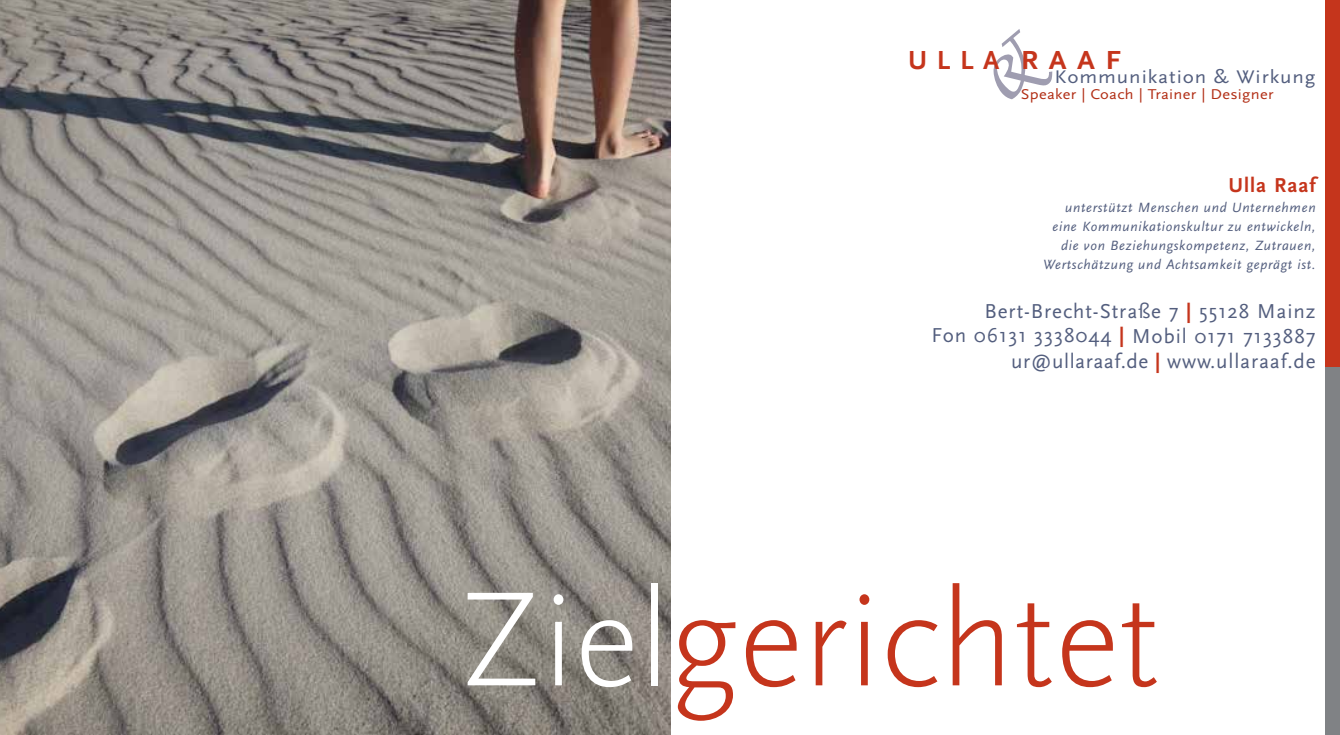
<style>
.page{position:relative;width:1340px;height:735px;background:#fff}
.page>*{position:absolute;margin:0;border:0;box-sizing:border-box;transform-origin:0 0}
.t1{font:300 140px "Scala Sans";color:#c5351c}
.t2{font:700 27.3px "Scala Sans";letter-spacing:.47em;color:#c5351c}
.t3{font:21px/24.5px "Scala Sans";letter-spacing:.045em;color:#535e7e;text-align:right}
.t4{font:700 21px "Scala Sans";letter-spacing:.05em;color:#c5351c}
.t5{font:19.07px "Scala Sans";letter-spacing:.045em;color:#535e7e;scale:1.1 1}
.t6{font:14.88px "Scala Sans";letter-spacing:.02em;color:#b22f16;scale:1.1 1}
.t7{font:italic 14px/19.2px "Scala Sans";letter-spacing:.05em;color:#535e7e;text-align:right}
.s1{font-weight:700;color:#c5351c}
.s2{color:#fff}
</style>
<div class="page">
<div style="left:1324px;top:0;width:15px;height:367px;background:#c5351c"></div>
<div style="left:1324px;top:367px;width:15px;height:367px;background:#808285"></div>
<img style="left:0;top:0;width:670px;height:734px">
<h2 class="t2" style="left:908px;top:45px;width:207px">Ull a Raaf</h2>
<h3 class="t5" style="left:1054px;top:67px;width:239px">Kommunikation &amp; Wirkung</h3>
<p class="t6" style="left:1020px;top:86px;width:231px">Speaker | Coach | Trainer | Designer</p>
<h3 class="t4" style="left:1228px;top:174px;width:89px">Ulla Raaf</h3>
<p class="t7" style="left:1043px;top:197px;width:274px">unterstützt Menschen und Unternehmen eine Kommunikationskultur zu entwickeln, die von Beziehungskompetenz, Zutrauen, Wertschätzung und Achtsamkeit geprägt ist.</p>
<h3 class="t3" style="left:931px;top:299px;width:385px">Bert-Brecht-Straße 7 <span class="s1">|</span> 55128 Mainz<br>Fon 06131 3338044 <span class="s1">|</span> Mobil 0171 7133887 ur@ullaraaf.de <span class="s1">|</span> www.ullaraaf.de</h3>
<h1 class="t1" style="left:461px;top:563px;width:701px"><span class="s2">Ziel</span>gerichtet</h1>
</div>
